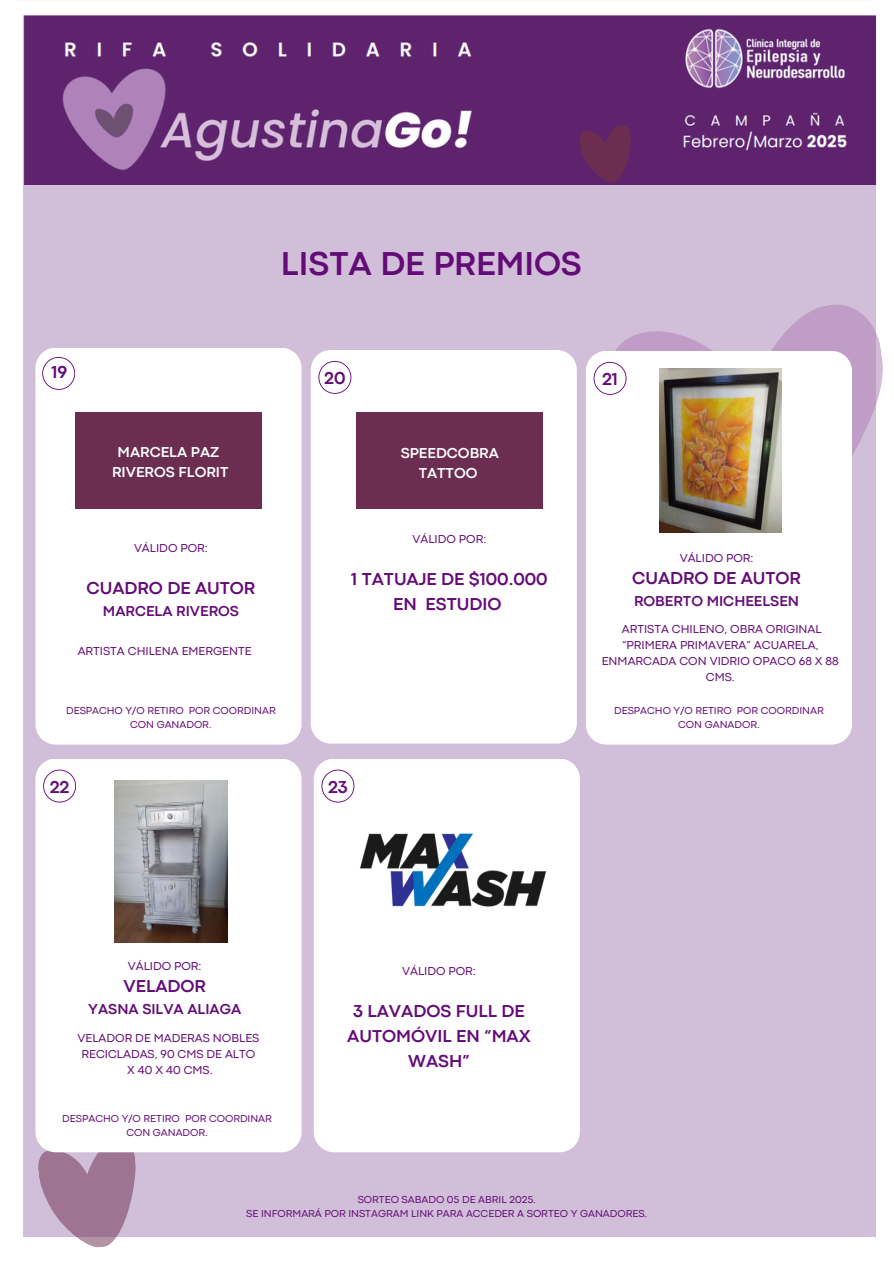
<style>
.page{position:relative;width:894px;height:1264px;background:#fff}
.page>*{position:absolute;margin:0;border:0;box-sizing:border-box;transform-origin:0 0}
.t1{font:700 34.5px "Codec Pro";color:#630b76}
.t2{font:700 18px/25px "Codec Pro";color:#630b76;text-align:center}
.t3{font:700 15px "Codec Pro";color:#630b76}
.t4{font:700 15px/20.2px "Codec Pro";color:#fff;text-align:center}
.t5{font:12px/16px "Codec Pro";color:#630b76;text-align:center}
.t6{font:10.5px/14px "Codec Pro";color:#630b76;text-align:center}
</style>
<div class="page">
<img style="left:23px;top:15px;width:852px;height:171px">
<div style="left:23px;top:186px;width:852px;height:1050px;background:#d1bed8"></div>
<svg style="left:615px;top:299px;width:268px;height:294px"></svg>
<svg style="left:577px;top:124px;width:58px;height:62px;background:#672b5e"></svg>
<div style="left:35px;top:348px;width:266px;height:396px;background:#fff"></div>
<div style="left:310px;top:350px;width:266px;height:393px;background:#fff"></div>
<div style="left:75px;top:413px;width:187px;height:96px;background:#6b2e50"></div>
<div style="left:356px;top:413px;width:187px;height:96px;background:#6b2e50"></div>
<svg style="left:35px;top:1152px;width:110px;height:96px"></svg>
<svg style="left:42px;top:357px;width:33px;height:32px"></svg>
<svg style="left:318px;top:361px;width:33px;height:32px"></svg>
<div style="left:586px;top:351px;width:265px;height:393px;background:#fff"></div>
<svg style="left:593px;top:362px;width:33px;height:32px"></svg>
<div style="left:35px;top:759px;width:266px;height:393px;background:#fff"></div>
<svg style="left:43px;top:769px;width:33px;height:33px"></svg>
<div style="left:313px;top:759px;width:266px;height:393px;background:#fff"></div>
<svg style="left:321px;top:769px;width:33px;height:33px"></svg>
<img style="left:659px;top:369px;width:122px;height:163px">
<img style="left:114px;top:780px;width:114px;height:162px">
<img style="left:358px;top:832px;width:189px;height:75px">
<p class="t1" style="left:281px;top:251px;width:302px">LISTA DE PREMIOS</p>
<h5 class="t2" style="left:51px;top:361px;width:17px">19</h5>
<h3 class="t2" style="left:324px;top:366px;width:23px">20</h3>
<h1 class="t4" style="left:112px;top:443px;width:118px">MARCELA PAZ<br>RIVEROS FLORIT</h1>
<h3 class="t4" style="left:401px;top:444px;width:100px">SPEEDCOBRA<br>TATTOO</h3>
<h5 class="t5" style="left:134px;top:540px;width:75px">VÁLIDO POR:</h5>
<p class="t2" style="left:86px;top:576px;width:170px">CUADRO DE AUTOR</p>
<p class="t3" style="left:103px;top:605px;width:137px">MARCELA RIVEROS</p>
<p class="t5" style="left:78px;top:643px;width:175px">ARTISTA CHILENA EMERGENTE</p>
<p class="t6" style="left:66px;top:704px;width:211px">DESPACHO Y/O RETIRO POR COORDINAR<br>CON GANADOR.</p>
<h5 class="t2" style="left:50px;top:775px;width:21px">22</h5>
<p class="t5" style="left:412px;top:531px;width:75px">VÁLIDO POR:</p>
<p class="t2" style="left:351px;top:567px;width:198px">1 TATUAJE DE $100.000<br>EN ESTUDIO</p>
<p class="t2" style="left:328px;top:775px;width:21px">23</p>
<h4 class="t2" style="left:602px;top:367px;width:17px">21</h4>
<h3 class="t5" style="left:679px;top:550px;width:75px">VÁLIDO POR:</h3>
<h3 class="t2" style="left:632px;top:566px;width:170px">CUADRO DE AUTOR</h3>
<h3 class="t3" style="left:634px;top:595px;width:166px">ROBERTO MICHEELSEN</h3>
<h5 class="t5" style="left:601px;top:622px;width:238px">ARTISTA CHILENO, OBRA ORIGINAL “PRIMERA PRIMAVERA” ACUARELA,<br>ENMARCADA CON VIDRIO OPACO 68 X 88<br>CMS.</h5>
<h2 class="t6" style="left:614px;top:704px;width:211px">DESPACHO Y/O RETIRO POR COORDINAR<br>CON GANADOR.</h2>
<p class="t5" style="left:128px;top:958px;width:75px">VÁLIDO POR:</p>
<p class="t2" style="left:123px;top:974px;width:84px">VELADOR</p>
<p class="t3" style="left:88px;top:1003px;width:154px">YASNA SILVA ALIAGA</p>
<p class="t5" style="left:78px;top:1030px;width:183px">VELADOR DE MADERAS NOBLES<br>RECICLADAS, 90 CMS DE ALTO<br>X 40 X 40 CMS.</p>
<p class="t6" style="left:62px;top:1112px;width:211px">DESPACHO Y/O RETIRO POR COORDINAR<br>CON GANADOR.</p>
<p class="t5" style="left:402px;top:963px;width:75px">VÁLIDO POR:</p>
<p class="t2" style="left:347px;top:999px;width:185px">3 LAVADOS FULL DE<br>AUTOMÓVIL EN “MAX<br>WASH”</p>
<p class="t6" style="left:357px;top:1193px;width:180px">SORTEO SABADO 05 DE ABRIL 2025.</p>
<p class="t6" style="left:246px;top:1207px;width:402px">SE INFORMARÁ POR INSTAGRAM LINK PARA ACCEDER A SORTEO Y GANADORES.</p>
</div>
